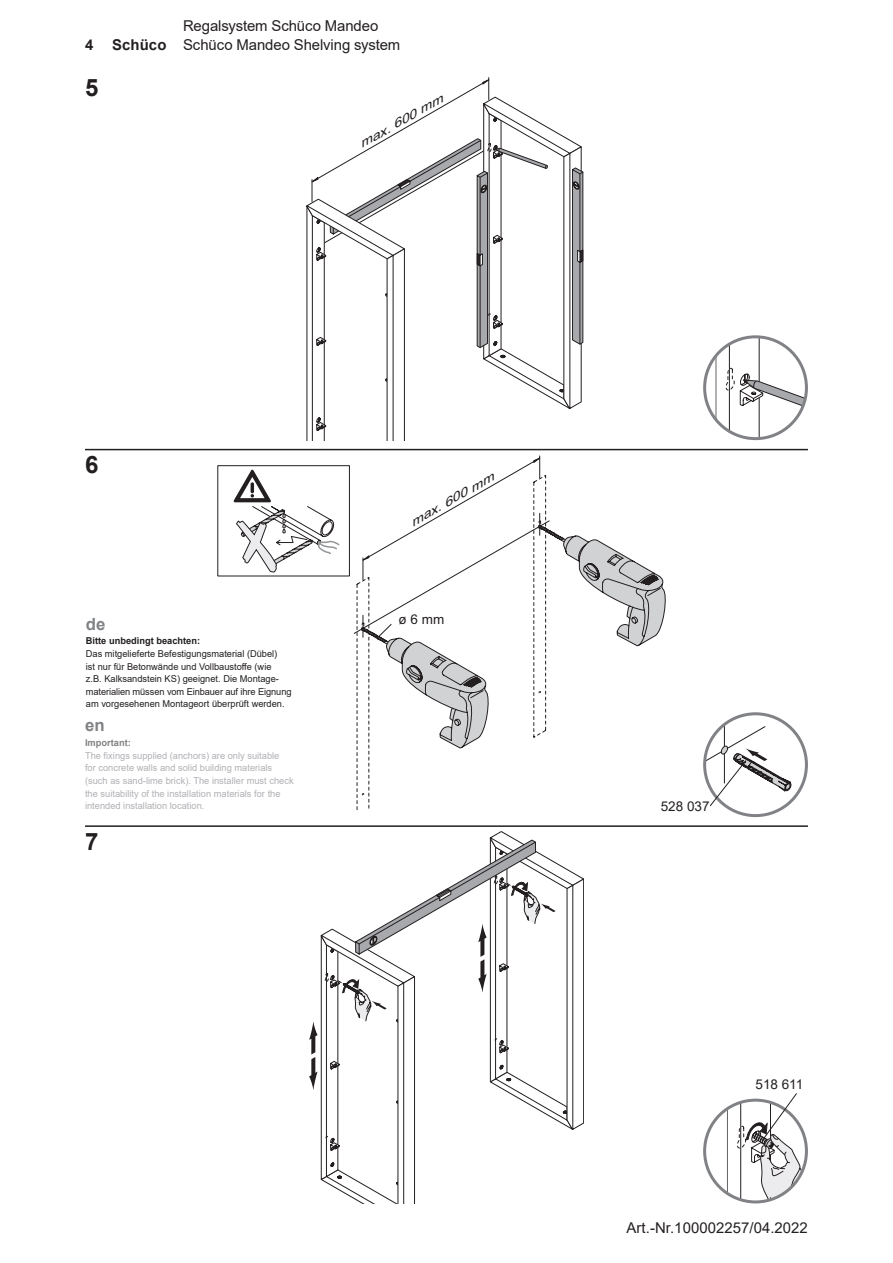
<style>
.page{position:relative;width:893px;height:1263px;background:#fff}
.page>*{position:absolute;margin:0;border:0;box-sizing:border-box;transform-origin:0 0}
.Hinweistext{font:700 24px "Arial";color:#231f20}
.t1{font:700 16.8px "Arial";color:#808285}
.t2{font:14.85px "Arial";letter-spacing:-.005em;color:#231f20}
.t3{font:700 14.85px "Arial";color:#231f20}
.t4{font:13.5px "Arial";color:#231f20}
.t5{font:italic 11.7px "Arial";color:#231f20;scale:1.33 1}
.t6{font:9.45px/12.6px "Arial";color:#231f20}
.t7{font:9.45px/12.6px "Arial";color:#b0b1b5}
.s1{font-weight:700}
.s2{font-weight:700;color:#808285}
</style>
<div class="page">
<hr style="left:85px;top:449px;width:723px;height:1px;background:#231f20">
<hr style="left:85px;top:825px;width:723px;height:2px;background:#231f20">
<svg style="left:307px;top:77px;width:276px;height:363px"></svg>
<svg style="left:705px;top:337px;width:101px;height:102px"></svg>
<svg style="left:715px;top:338px;width:91px;height:101px"></svg>
<div style="left:703px;top:335px;width:105px;height:105px;border:3px solid #808285;border-radius:50%"></div>
<svg style="left:354px;top:455px;width:312px;height:294px"></svg>
<svg style="left:233px;top:469px;width:107px;height:104px"></svg>
<div style="left:217px;top:465px;width:133px;height:111px;border:1px solid #231f20"></div>
<svg style="left:705px;top:714px;width:101px;height:102px"></svg>
<div style="left:703px;top:712px;width:105px;height:105px;border:3px solid #808285;border-radius:50%"></div>
<svg style="left:705px;top:722px;width:86px;height:84px"></svg>
<div style="left:703px;top:1099px;width:105px;height:104px;border:3px solid #808285;border-radius:50%"></div>
<svg style="left:727px;top:1093px;width:75px;height:109px"></svg>
<svg style="left:309px;top:831px;width:275px;height:372px"></svg>
<h3 class="t2" style="left:183px;top:16px;width:197px">Regalsystem Schüco Mandeo</h3>
<h3 class="t3" style="left:85px;top:35px;width:10px">4</h3>
<h3 class="t2" style="left:112px;top:35px;width:290px"><span class="s1">Schüco</span> Schüco Mandeo Shelving system</h3>
<p class="Hinweistext" style="left:85px;top:71px;width:15px">5</p>
<p class="t5" style="left:356px;top:138px;width:72px;rotate:-30deg">max. 600 mm</p>
<p class="Hinweistext" style="left:85px;top:448px;width:15px">6</p>
<p class="t1" style="left:86px;top:612px;width:21px">de</p>
<p class="t6" style="left:86px;top:635px;width:207px"><span class="s1">Bitte unbedingt beachten:<br></span>Das mitgelieferte Befestigungsmaterial (Dübel)<br>ist nur für Betonwände und Vollbaustoffe (wie<br>z.B. Kalksandstein KS) geeignet. Die Montage&shy;materialien müssen vom Einbauer auf ihre Eignung am vorgesehenen Montageort überprüft werden.</p>
<p class="t1" style="left:85px;top:714px;width:21px">en</p>
<p class="t7" style="left:85px;top:736px;width:210px"><span class="s2">Important:<br></span>The fixings supplied (anchors) are only suitable<br>for concrete walls and solid building materials (such as sand-lime brick). The installer must check the suitability of the installation materials for the intended installation location.</p>
<p class="Hinweistext" style="left:85px;top:824px;width:15px">7</p>
<p class="t5" style="left:407px;top:516px;width:72px;rotate:-30deg">max. 600 mm</p>
<p class="t4" style="left:399px;top:610px;width:47px">ø 6 mm</p>
<p class="t4" style="left:661px;top:797px;width:50px">528 037</p>
<p class="t4" style="left:755px;top:1075px;width:49px">518 611</p>
<h3 class="t2" style="left:627px;top:1217px;width:183px">Art.-Nr.100002257/04.2022</h3>
</div>
